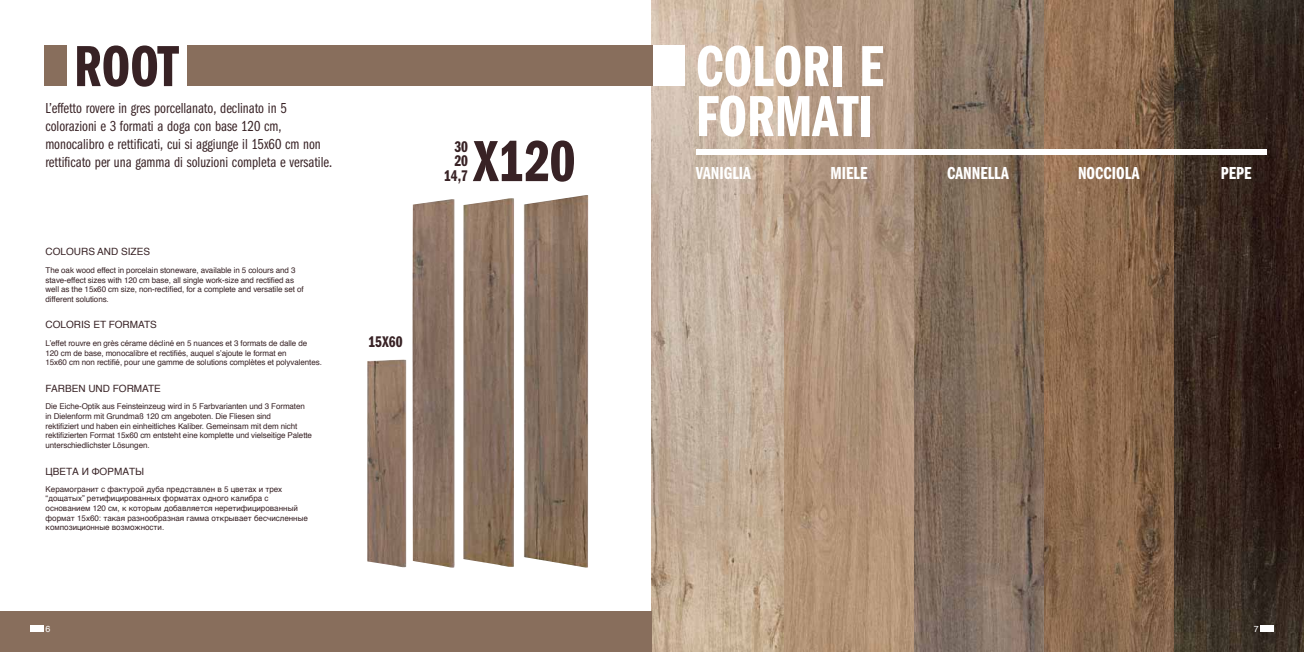
<style>
.page{position:relative;width:1304px;height:652px;background:#fff}
.page>*{position:absolute;margin:0;border:0;box-sizing:border-box;transform-origin:0 0}
.t1{font:600 60px "Franklin Got Cmp ITC";color:#fff}
.t2{font:600 60px "Franklin Got Cmp ITC";color:#382225}
.t3{font:600 18px "Franklin Got Cmp ITC";color:#fff}
.t4{font:600 16px/14.5px "Franklin Got Cmp ITC";color:#382225;text-align:right}
.t5{font:15px/18px "Franklin Got Cmp ITC";color:#382225}
.t6{font:10px "Helvetica";color:#382225}
.t7{font:8.8px "Helvetica";color:#fff}
.t8{font:8px/9.6px "Helvetica";letter-spacing:-.01em;color:#382225}
</style>
<div class="page">
<img style="left:367px;top:195px;width:221px;height:373px">
<img style="left:652px;top:0;width:652px;height:652px">
<div style="left:652px;top:45px;width:33px;height:41px;background:#fff"></div>
<div style="left:696px;top:149px;width:571px;height:6px;background:#fff"></div>
<div style="left:45px;top:45px;width:22px;height:40px;background:#886e5c"></div>
<div style="left:187px;top:45px;width:465px;height:41px;background:#886e5c"></div>
<div style="left:0;top:612px;width:652px;height:40px;background:#886e5c"></div>
<div style="left:1260px;top:626px;width:13px;height:6px;background:#fff"></div>
<div style="left:31px;top:626px;width:13px;height:6px;background:#fff"></div>
<h1 class="t2" style="left:74px;top:32px;width:27px">ROOT</h1>
<h1 class="t1" style="left:696px;top:32px;width:25px">COLORI</h1>
<h1 class="t1" style="left:859px;top:32px;width:22px">E</h1>
<h1 class="t1" style="left:696px;top:82px;width:26px">FORMATI</h1>
<h3 class="t5" style="left:45px;top:100px;width:288px">L’effetto rovere in gres porcellanato, declinato in 5 colorazioni e 3 formati a doga con base 120 cm, monocalibro e rettificati, cui si aggiunge il 15x60 cm non rettificato per una gamma di soluzioni completa e versatile.</h3>
<h1 class="t2" style="left:473px;top:127px;width:104px">X120</h1>
<h3 class="t4" style="left:444px;top:139px;width:25px">30<br>20<br>14,7</h3>
<h2 class="t3" style="left:696px;top:163px;width:56px">VANIGLIA</h2>
<h2 class="t3" style="left:831px;top:163px;width:38px">MIELE</h2>
<h2 class="t3" style="left:947px;top:163px;width:63px">CANNELLA</h2>
<h2 class="t3" style="left:1078px;top:163px;width:63px">NOCCIOLA</h2>
<h2 class="t3" style="left:1221px;top:163px;width:32px">PEPE</h2>
<p class="t6" style="left:46px;top:244px;width:106px">COLOURS AND SIZES</p>
<p class="t8" style="left:46px;top:266px;width:260px">The oak wood effect in porcelain stoneware, available in 5 colours and 3 stave-effect sizes with 120 cm base, all single work-size and rectified as well as the 15x60 cm size, non-rectified, for a complete and versatile set of different solutions.</p>
<p class="t8" style="left:46px;top:339px;width:278px">L’effet rouvre en grès cérame décliné en 5 nuances et 3 formats de dalle de<br>120 cm de base, monocalibre et rectifiés, auquel s’ajoute le format en<br>15x60 cm non rectifié, pour une gamme de solutions complètes et polyvalentes.</p>
<p class="t8" style="left:46px;top:402px;width:268px">Die Eiche-Optik aus Feinsteinzeug wird in 5 Farbvarianten und 3 Formaten in Dielenform mit Grundmaß 120 cm angeboten. Die Fliesen sind<br>rektifiziert und haben ein einheitliches Kaliber. Gemeinsam mit dem nicht rektifizierten Format 15x60 cm entsteht eine komplette und vielseitige Palette unterschiedlichster Lösungen.</p>
<p class="t8" style="left:46px;top:484px;width:264px">Керамогранит с фактурой дуба представлен в 5 цветах и трех “дощатых” ретифицированных форматах одного калибра с основанием 120 см, к которым добавляется неретифицированный формат 15x60: такая разнообразная гамма открывает бесчисленные композиционные возможности.</p>
<p class="t6" style="left:46px;top:317px;width:113px">COLORIS ET FORMATS</p>
<p class="t6" style="left:46px;top:381px;width:117px">FARBEN UND FORMATE</p>
<p class="t6" style="left:46px;top:463px;width:100px">ЦВЕТА И ФОРМАТЫ</p>
<h3 class="t4" style="left:368px;top:335px;width:36px">15X60</h3>
<p class="t7" style="left:45px;top:622px;width:6px">6</p>
<p class="t7" style="left:1254px;top:622px;width:6px">7</p>
</div>
